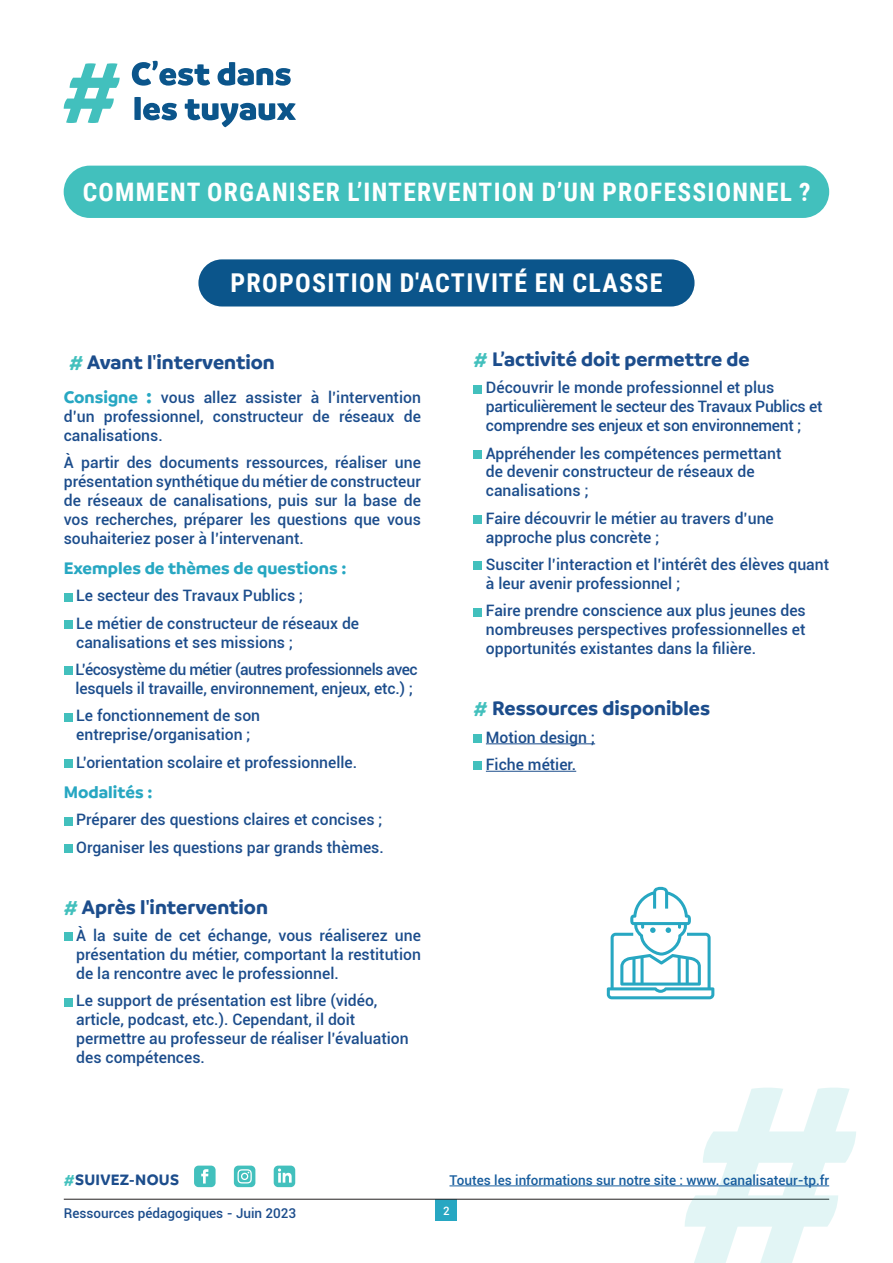
<style>
.page{position:relative;width:893px;height:1263px;background:#fff}
.page>*{position:absolute;margin:0;border:0;box-sizing:border-box;transform-origin:0 0}
.t1{font:700 25.95px "Roboto Condensed";letter-spacing:.05em;color:#fff}
.t2{font:700 25.5px "Roboto Condensed";letter-spacing:.05em;color:#fff}
.t3{font:700 21px "Branding";color:#1c4d8c}
.t4{font:700 18px "Branding";color:#27a7c2}
.t5{font:700 16.2px "Branding";letter-spacing:.015em;color:#1c4d8c}
.t6{font:500 15.75px/18.9px "Roboto";color:#1c4d8c}
.t7{font:500 15.75px/18.9px "Roboto";letter-spacing:-.02em;color:#1c4d8c}
.t8{font:500 15.75px/27.5px "Roboto";letter-spacing:-.03em;color:#1c4d8c}
.t9{font:500 13.5px "Roboto";color:#175d9e}
.t10{font:500 13.5px "Roboto";color:#1c4d8c}
.t11{font:500 11.55px "Roboto";color:#fff}
.s1{color:#42c0bd}
.s2{font-family:"Branding";font-weight:700;font-size:18px;color:#27a7c2}
.s3{font-family:"Branding";font-weight:700;font-size:21px;color:#27a7c2}
</style>
<div class="page">
<div style="left:436px;top:1199px;width:21px;height:22px;background:#27a7c2"></div>
<svg style="left:64px;top:63px;width:56px;height:60px"></svg>
<svg style="left:132px;top:61px;width:78px;height:25px"></svg>
<svg style="left:218px;top:62px;width:73px;height:24px"></svg>
<svg style="left:134px;top:97px;width:43px;height:23px"></svg>
<svg style="left:185px;top:99px;width:111px;height:28px"></svg>
<hr style="left:64px;top:1199px;width:765px;height:1px;background:#231f20">
<svg style="left:685px;top:1087px;width:171px;height:176px"></svg>
<svg style="left:194px;top:1165px;width:22px;height:22px"></svg>
<div style="left:234px;top:1165px;width:21px;height:22px;background:#42c0bd;border-radius:4px"></div>
<svg style="left:237px;top:1169px;width:15px;height:14px"></svg>
<svg style="left:274px;top:1165px;width:21px;height:22px"></svg>
<hr style="left:449px;top:1185px;width:380px;height:1px;background:#175d9e">
<div style="left:64px;top:593px;width:8px;height:8px;background:#42c0bd"></div>
<div style="left:64px;top:620px;width:8px;height:9px;background:#42c0bd"></div>
<div style="left:64px;top:667px;width:8px;height:8px;background:#42c0bd"></div>
<div style="left:64px;top:713px;width:8px;height:8px;background:#42c0bd"></div>
<div style="left:64px;top:759px;width:8px;height:9px;background:#42c0bd"></div>
<div style="left:64px;top:817px;width:8px;height:8px;background:#42c0bd"></div>
<div style="left:64px;top:844px;width:8px;height:9px;background:#42c0bd"></div>
<div style="left:64px;top:933px;width:8px;height:8px;background:#42c0bd"></div>
<div style="left:64px;top:998px;width:8px;height:8px;background:#42c0bd"></div>
<svg style="left:607px;top:887px;width:107px;height:112px"></svg>
<div style="left:64px;top:166px;width:765px;height:52px;background:#42c0bd;border-radius:26px"></div>
<div style="left:198px;top:259px;width:496px;height:47px;background:#0b558b;border-radius:24px"></div>
<hr style="left:486px;top:743px;width:109px;height:1px;background:#1c4d8c">
<hr style="left:486px;top:771px;width:90px;height:1px;background:#1c4d8c">
<div style="left:473px;top:385px;width:9px;height:8px;background:#42c0bd"></div>
<div style="left:473px;top:450px;width:9px;height:8px;background:#42c0bd"></div>
<div style="left:473px;top:515px;width:9px;height:9px;background:#42c0bd"></div>
<div style="left:473px;top:561px;width:9px;height:9px;background:#42c0bd"></div>
<div style="left:473px;top:608px;width:9px;height:8px;background:#42c0bd"></div>
<div style="left:473px;top:734px;width:9px;height:9px;background:#42c0bd"></div>
<div style="left:473px;top:761px;width:9px;height:9px;background:#42c0bd"></div>
<h2 class="t2" style="left:83px;top:174px;width:729px">COMMENT ORGANISER L’INTERVENTION D’UN PROFESSIONNEL ?</h2>
<h1 class="t1" style="left:230px;top:264px;width:434px">PROPOSITION D'ACTIVITÉ EN CLASSE</h1>
<h3 class="t3" style="left:69px;top:350px;width:207px"><span class="s1">#</span> Avant l'intervention</h3>
<p class="t6" style="left:64px;top:387px;width:359px;text-align:justify"><span class="s2">Consigne</span> <span class="s3">:</span> vous allez assister à l’intervention d’un professionnel, constructeur de réseaux de canalisations.</p>
<p class="t6" style="left:64px;top:453px;width:359px;text-align:justify">À partir des documents ressources, réaliser une présentation synthétique du métier de constructeur de réseaux de canalisations, puis sur la base de vos recherches, préparer les questions que vous souhaiteriez poser à l’intervenant.</p>
<p class="t4" style="left:64px;top:558px;width:284px">Exemples de thèmes de questions :</p>
<p class="t6" style="left:76px;top:581px;width:284px;line-height:27.5px">Le secteur des Travaux Publics ;<br>Le métier de constructeur de réseaux de</p>
<p class="t8" style="left:76px;top:628px;width:344px">canalisations et ses missions ;<br>L’écosystème du métier (autres professionnels avec</p>
<p class="t6" style="left:76px;top:674px;width:339px;line-height:27.5px">lesquels il travaille, environnement, enjeux, etc.) ;<br>Le fonctionnement de son</p>
<p class="t6" style="left:76px;top:720px;width:282px;line-height:27.5px">entreprise/organisation ;<br>L’orientation scolaire et professionnelle.</p>
<p class="t4" style="left:64px;top:782px;width:90px">Modalités :</p>
<p class="t6" style="left:76px;top:805px;width:309px;line-height:27.5px">Préparer des questions claires et concises ;<br>Organiser les questions par grands thèmes.</p>
<h3 class="t3" style="left:64px;top:895px;width:206px"><span class="s1">#</span> Après l'intervention</h3>
<p class="t6" style="left:76px;top:925px;width:346px;text-align:justify">À la suite de cet échange, vous réaliserez une présentation du métier, comportant la restitution de la rencontre avec le professionnel.</p>
<p class="t6" style="left:76px;top:991px;width:334px">Le support de présentation est libre (vidéo, article, podcast, etc.). Cependant, il doit permettre au professeur de réaliser l’évaluation des compétences.</p>
<h3 class="t3" style="left:473px;top:347px;width:278px"><span class="s1">#</span> L’activité doit permettre de</h3>
<p class="t7" style="left:486px;top:378px;width:338px">Découvrir le monde professionnel et plus particulièrement le secteur des Travaux Publics et comprendre ses enjeux et son environnement ;</p>
<p class="t6" style="left:486px;top:443px;width:297px">Appréhender les compétences permettant de devenir constructeur de réseaux de canalisations ;</p>
<p class="t6" style="left:486px;top:508px;width:289px">Faire découvrir le métier au travers d’une approche plus concrète ;</p>
<p class="t6" style="left:486px;top:554px;width:345px">Susciter l’interaction et l’intérêt des élèves quant à leur avenir professionnel ;</p>
<p class="t6" style="left:486px;top:601px;width:321px;text-align:justify">Faire prendre conscience aux plus jeunes des nombreuses perspectives professionnelles et opportunités existantes dans la filière.</p>
<h3 class="t3" style="left:473px;top:696px;width:238px"><span class="s1">#</span> Ressources disponibles</h3>
<p class="t6" style="left:486px;top:723px;width:111px;line-height:27.5px">Motion design ;<br>Fiche métier.</p>
<p class="t5" style="left:64px;top:1170px;width:117px"><span class="s1">#</span>SUIVEZ-NOUS</p>
<p class="t10" style="left:64px;top:1203px;width:234px">Ressources pédagogiques - Juin 2023</p>
<p class="t9" style="left:449px;top:1170px;width:381px">Toutes les informations sur notre site : www. canalisateur-tp.fr</p>
<p class="t11" style="left:443px;top:1203px;width:8px">2</p>
</div>
